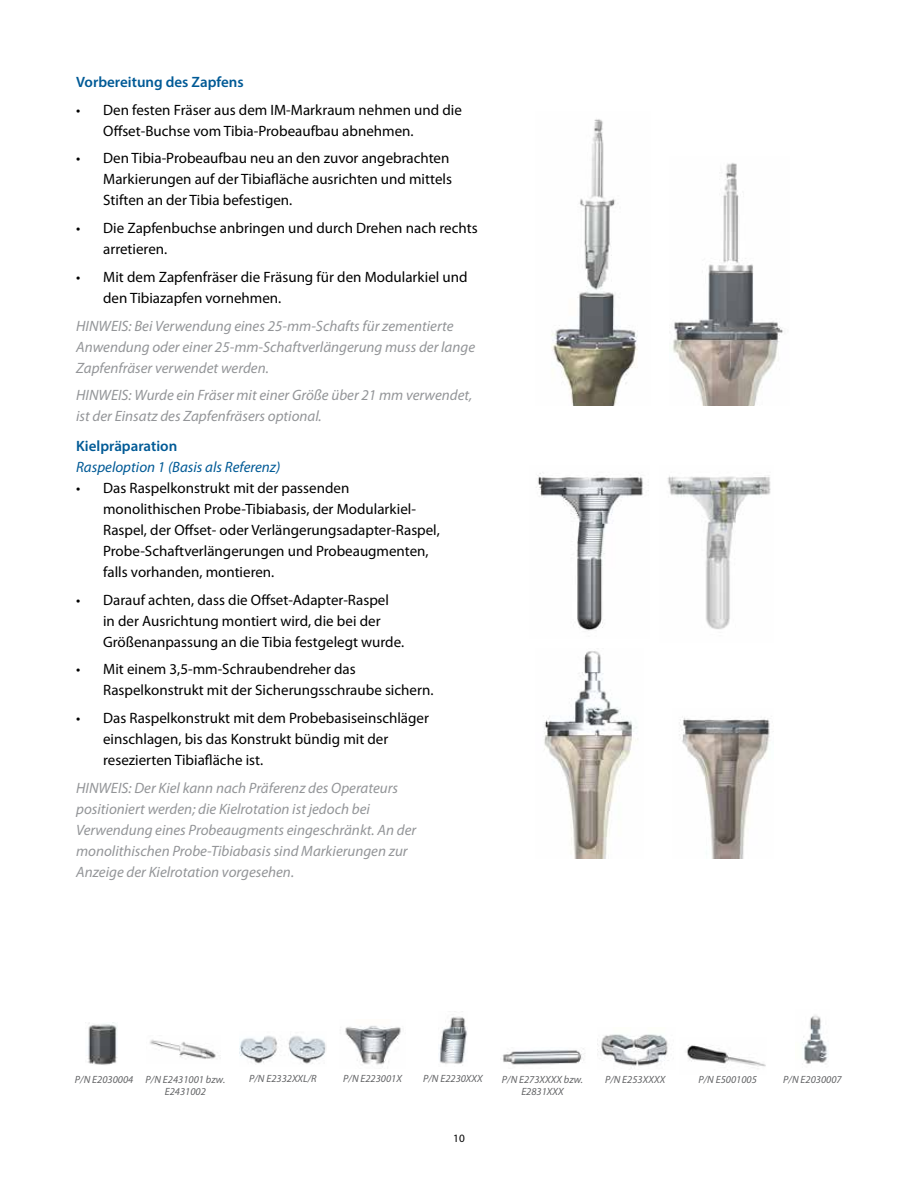
<style>
.page{position:relative;width:918px;height:1188px;background:#fff}
.page>*{position:absolute;margin:0;border:0;box-sizing:border-box;transform-origin:0 0}
.t1{font:15px/21px "Myriad Pro";color:#000}
.t2{font:italic 15px/21px "Myriad Pro";color:#939598}
.t3{font:600 15px "Myriad Pro";color:#005a96}
.t4{font:italic 15px "Myriad Pro";color:#005a96}
.t5{font:11.25px "Myriad Pro";color:#000}
.t6{font:italic 10.5px/12px "Myriad Pro";color:#636466;text-align:center}
</style>
<div class="page">
<img style="left:551px;top:119px;width:87px;height:286px">
<img style="left:672px;top:163px;width:111px;height:242px">
<img style="left:536px;top:473px;width:113px;height:158px">
<img style="left:667px;top:475px;width:104px;height:155px">
<img style="left:544px;top:651px;width:94px;height:208px">
<img style="left:679px;top:718px;width:91px;height:141px">
<img style="left:686px;top:1045px;width:80px;height:22px">
<img style="left:802px;top:1015px;width:27px;height:49px">
<img style="left:85px;top:1022px;width:32px;height:43px">
<img style="left:150px;top:1039px;width:68px;height:20px">
<img style="left:240px;top:1035px;width:86px;height:29px">
<img style="left:345px;top:1026px;width:56px;height:39px">
<img style="left:439px;top:1016px;width:28px;height:50px">
<img style="left:502px;top:1048px;width:83px;height:17px">
<img style="left:598px;top:1034px;width:71px;height:34px">
<p class="t3" style="left:76px;top:72px;width:169px">Vorbereitung des Zapfens</p>
<p class="t1" style="left:103px;top:99px;width:360px;text-indent:-27px">• Den festen Fräser aus dem IM-Markraum nehmen und die<br>Offset-Buchse vom Tibia-Probeaufbau abnehmen.</p>
<p class="t1" style="left:103px;top:148px;width:350px;text-indent:-27px">• Den Tibia-Probeaufbau neu an den zuvor angebrachten<br>Markierungen auf der Tibiafläche ausrichten und mittels<br>Stiften an der Tibia befestigen.</p>
<p class="t1" style="left:103px;top:217px;width:376px;text-indent:-27px">• Die Zapfenbuchse anbringen und durch Drehen nach rechts arretieren.</p>
<p class="t1" style="left:103px;top:266px;width:366px;text-indent:-27px">• Mit dem Zapfenfräser die Fräsung für den Modularkiel und den Tibiazapfen vornehmen.</p>
<p class="t2" style="left:76px;top:315px;width:400px">HINWEIS: Bei Verwendung eines 25-mm-Schafts für zementierte<br>Anwendung oder einer 25-mm-Schaftverlängerung muss der lange<br>Zapfenfräser verwendet werden.</p>
<p class="t2" style="left:76px;top:385px;width:398px">HINWEIS: Wurde ein Fräser mit einer Größe über 21 mm verwendet, ist der Einsatz des Zapfenfräsers optional.</p>
<p class="t3" style="left:76px;top:436px;width:103px">Kielpräparation</p>
<p class="t4" style="left:76px;top:458px;width:206px">Raspeloption 1 (Basis als Referenz)</p>
<p class="t1" style="left:103px;top:477px;width:338px;text-indent:-27px">• Das Raspelkonstrukt mit der passenden monolithischen Probe-Tibiabasis, der Modularkiel-Raspel, der Offset- oder Verlängerungsadapter-Raspel, Probe-Schaftverlängerungen und Probeaugmenten, falls vorhanden, montieren.</p>
<p class="t1" style="left:103px;top:589px;width:303px;text-indent:-27px">• Darauf achten, dass die Offset-Adapter-Raspel in der Ausrichtung montiert wird, die bei der<br>Größenanpassung an die Tibia festgelegt wurde.</p>
<p class="t1" style="left:103px;top:659px;width:332px;text-indent:-27px">• Mit einem 3,5-mm-Schraubendreher das<br>Raspelkonstrukt mit der Sicherungsschraube sichern.</p>
<p class="t1" style="left:103px;top:707px;width:327px;text-indent:-27px">• Das Raspelkonstrukt mit dem Probebasiseinschläger einschlagen, bis das Konstrukt bündig mit der resezierten Tibiafläche ist.</p>
<p class="t2" style="left:76px;top:777px;width:342px">HINWEIS: Der Kiel kann nach Präferenz des Operateurs positioniert werden; die Kielrotation ist jedoch bei Verwendung eines Probeaugments eingeschränkt. An der monolithischen Probe-Tibiabasis sind Markierungen zur Anzeige der Kielrotation vorgesehen.</p>
<p class="t6" style="left:75px;top:1073px;width:152px">P/N E2030004 P/N E2431001 bzw.</p>
<p class="t6" style="left:698px;top:1074px;width:60px">P/N E5001005</p>
<p class="t6" style="left:783px;top:1073px;width:60px">P/N E2030007</p>
<p class="t6" style="left:165px;top:1085px;width:43px">E2431002</p>
<p class="t6" style="left:249px;top:1073px;width:69px">P/N E2332XXL/R</p>
<p class="t6" style="left:343px;top:1073px;width:60px">P/N E223001X</p>
<p class="t6" style="left:423px;top:1073px;width:61px">P/N E2230XXX</p>
<p class="t6" style="left:502px;top:1073px;width:83px">P/N E273XXXX bzw.<br>E2831XXX</p>
<p class="t6" style="left:605px;top:1073px;width:62px">P/N E253XXXX</p>
<p class="t5" style="left:453px;top:1132px;width:13px">10</p>
</div>
